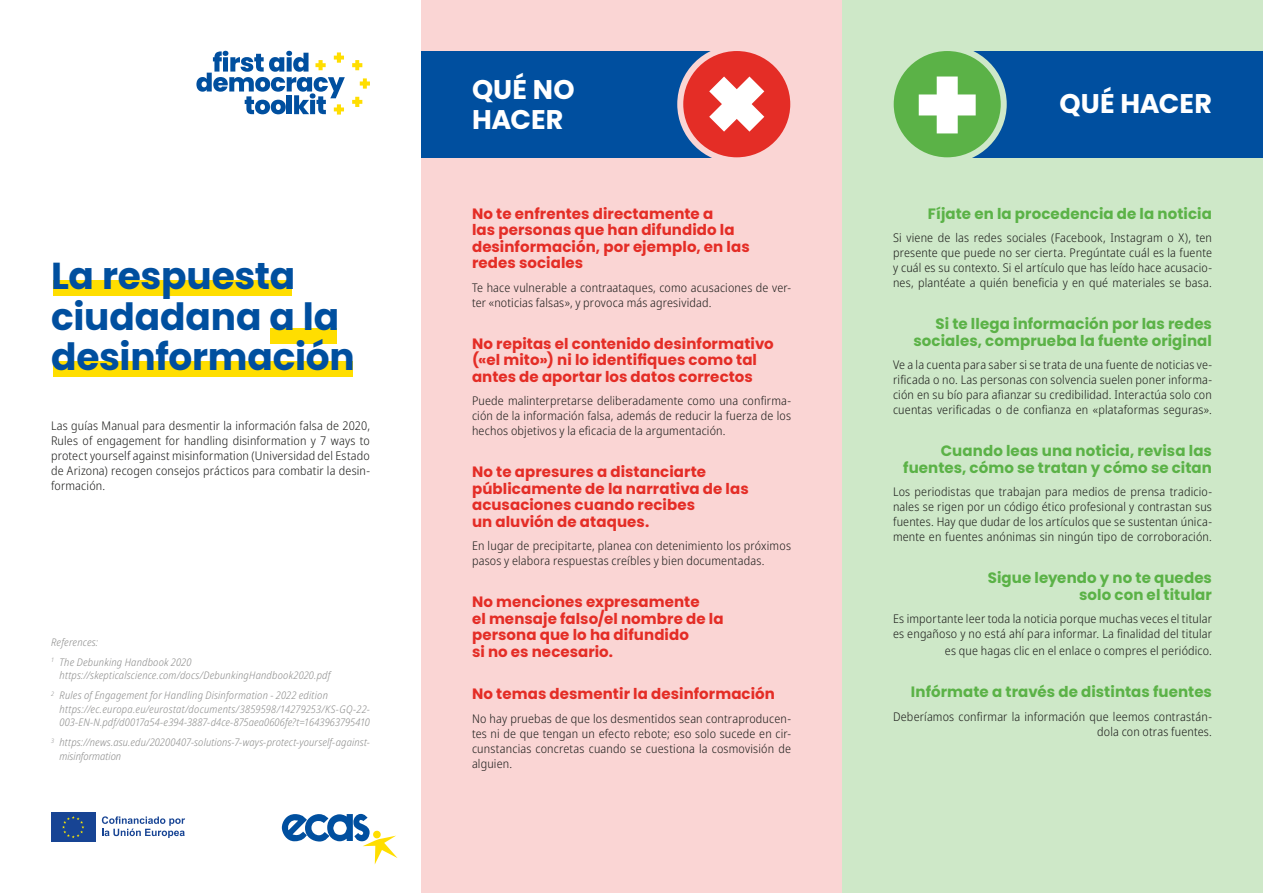
<style>
.page{position:relative;width:1263px;height:893px;background:#fff}
.page>*{position:absolute;margin:0;border:0;box-sizing:border-box;transform-origin:0 0}
.t1{font:700 37.5px/40.5px "Poppins";letter-spacing:-.005em;color:#004f9f}
.t2{font:700 27px/30px "Poppins";color:#fff}
.t3{font:700 15px/16.5px "Poppins";letter-spacing:.005em;color:#e42d26}
.t4{font:700 15px/16.5px "Poppins";letter-spacing:.005em;color:#5bb247;text-align:right}
.t5{font:300 semi-condensed 12px/15px "Noto Sans";letter-spacing:.015em;color:#1d1d1b;text-align:justify}
.t6{font:italic 300 semi-condensed 10.5px/13.5px "Noto Sans";letter-spacing:.02em;color:#8e8e8d}
</style>
<div class="page">
<svg style="left:360px;top:78px;width:10px;height:11px"></svg>
<svg style="left:196px;top:51px;width:149px;height:64px"></svg>
<svg style="left:352px;top:60px;width:10px;height:10px"></svg>
<svg style="left:352px;top:97px;width:10px;height:10px"></svg>
<div style="left:421px;top:0;width:421px;height:893px;background:#fad5d4"></div>
<div style="left:842px;top:0;width:421px;height:893px;background:#cee8c8"></div>
<svg style="left:95px;top:812px;width:1px;height:30px"></svg>
<div style="left:51px;top:812px;width:44px;height:30px;background:#174494"></div>
<svg style="left:62px;top:816px;width:22px;height:22px"></svg>
<svg style="left:102px;top:816px;width:83px;height:22px"></svg>
<svg style="left:282px;top:814px;width:116px;height:50px"></svg>
<div style="left:53px;top:281px;width:239px;height:15px;background:#ffde00"></div>
<div style="left:53px;top:361px;width:300px;height:16px;background:#ffde00"></div>
<div style="left:271px;top:328px;width:66px;height:16px;background:#ffde00"></div>
<div style="left:421px;top:51px;width:319px;height:106px;background:#004f9f"></div>
<div style="left:947px;top:51px;width:316px;height:106px;background:#004f9f"></div>
<svg style="left:680px;top:48px;width:113px;height:112px"></svg>
<div style="left:677px;top:45px;width:119px;height:118px;border:6px solid #fad5d4;border-radius:50%"></div>
<svg style="left:687px;top:54px;width:100px;height:100px;background:#e56967"></svg>
<div style="left:891px;top:48px;width:113px;height:112px;background:#5bb247;border-radius:50%"></div>
<div style="left:888px;top:45px;width:119px;height:118px;border:6px solid #cee8c8;border-radius:50%"></div>
<div style="left:919px;top:94px;width:57px;height:21px;background:#fff"></div>
<div style="left:937px;top:77px;width:21px;height:56px;background:#fff"></div>
<h1 class="t1" style="left:51px;top:256px;width:305px">La respuesta ciudadana a la desinformación</h1>
<p class="t5" style="left:51px;top:418px;width:320px">Las guías Manual para desmentir la información falsa de 2020, Rules of engagement for handling disinformation y 7 ways to protect yourself against misinformation (Universidad del Estado de Arizona) recogen consejos prácticos para combatir la desin&shy;formación.</p>
<p class="t6" style="left:51px;top:632px;width:142px;line-height:20px">References:<br><sup>1</sup> The Debunking Handbook 2020</p>
<p class="t6" style="left:51px;top:666px;width:281px;line-height:19.8px;text-align:right">https://skepticalscience.com/docs/DebunkingHandbook2020.pdf<br><sup>2</sup> Rules of Engagement for Handling Disinformation - 2022 edition</p>
<p class="t6" style="left:60px;top:702px;width:312px">https://ec.europa.eu/eurostat/documents/3859598/14279253/KS-GQ-22-<br>003-EN-N.pdf/d0017a54-e394-3887-d4ce-875aea0606fe?t=1643963795410</p>
<p class="t6" style="left:60px;top:736px;width:312px;text-indent:-9px"><sup>3</sup> https://news.asu.edu/20200407-solutions-7-ways-protect-yourself-against&shy;misinformation</p>
<h2 class="t2" style="left:472px;top:75px;width:104px">QUÉ NO<br>HACER</h2>
<p class="t3" style="left:472px;top:205px;width:279px">No te enfrentes directamente a<br>las personas que han difundido la desinformación, por ejemplo, en las redes sociales</p>
<p class="t5" style="left:472px;top:280px;width:320px">Te hace vulnerable a contraataques, como acusaciones de ver&shy;ter «noticias falsas», y provoca más agresividad.</p>
<p class="t3" style="left:472px;top:335px;width:303px">No repitas el contenido desinformativo («el mito») ni lo identifiques como tal antes de aportar los datos correctos</p>
<p class="t5" style="left:472px;top:394px;width:320px">Puede malinterpretarse deliberadamente como una confirma&shy;ción de la información falsa, además de reducir la fuerza de los hechos objetivos y la eficacia de la argumentación.</p>
<p class="t3" style="left:472px;top:464px;width:278px">No te apresures a distanciarte públicamente de la narrativa de las acusaciones cuando recibes<br>un aluvión de ataques.</p>
<p class="t5" style="left:472px;top:539px;width:320px">En lugar de precipitarte, planea con detenimiento los próximos pasos y elabora respuestas creíbles y bien documentadas.</p>
<p class="t3" style="left:472px;top:594px;width:253px">No menciones expresamente<br>el mensaje falso/el nombre de la persona que lo ha difundido<br>si no es necesario.</p>
<p class="t3" style="left:472px;top:686px;width:304px">No temas desmentir la desinformación</p>
<p class="t5" style="left:472px;top:711px;width:320px">No hay pruebas de que los desmentidos sean contraproducen&shy;tes ni de que tengan un efecto rebote; eso solo sucede en cir&shy;cunstancias concretas cuando se cuestiona la cosmovisión de alguien.</p>
<h2 class="t2" style="left:1059px;top:89px;width:154px">QUÉ HACER</h2>
<p class="t4" style="left:928px;top:205px;width:286px">Fíjate en la procedencia de la noticia</p>
<p class="t5" style="left:893px;top:231px;width:320px">Si viene de las redes sociales (Facebook, Instagram o X), ten presente que puede no ser cierta. Pregúntate cuál es la fuente y cuál es su contexto. Si el artículo que has leído hace acusacio&shy;nes, plantéate a quién beneficia y en qué materiales se basa.</p>
<p class="t4" style="left:913px;top:316px;width:300px">Si te llega información por las redes sociales, comprueba la fuente original</p>
<p class="t5" style="left:893px;top:358px;width:320px">Ve a la cuenta para saber si se trata de una fuente de noticias ve&shy;rificada o no. Las personas con solvencia suelen poner informa&shy;ción en su bío para afianzar su credibilidad. Interactúa solo con cuentas verificadas o de confianza en «plataformas seguras».</p>
<p class="t4" style="left:903px;top:443px;width:310px">Cuando leas una noticia, revisa las fuentes, cómo se tratan y cómo se citan</p>
<p class="t5" style="left:893px;top:485px;width:320px">Los periodistas que trabajan para medios de prensa tradicio&shy;nales se rigen por un código ético profesional y contrastan sus fuentes. Hay que dudar de los artículos que se sustentan única&shy;mente en fuentes anónimas sin ningún tipo de corroboración.</p>
<p class="t4" style="left:988px;top:570px;width:226px">Sigue leyendo y no te quedes solo con el titular</p>
<p class="t5" style="left:893px;top:612px;width:320px">Es importante leer toda la noticia porque muchas veces el titular es engañoso y no está ahí para informar. La finalidad del titular</p>
<p class="t5" style="left:945px;top:643px;width:269px">es que hagas clic en el enlace o compres el periódico.</p>
<p class="t4" style="left:911px;top:684px;width:302px">Infórmate a través de distintas fuentes</p>
<p class="t5" style="left:893px;top:709px;width:320px;text-align:right">Deberíamos confirmar la información que leemos contrastán&shy;dola con otras fuentes.</p>
</div>
